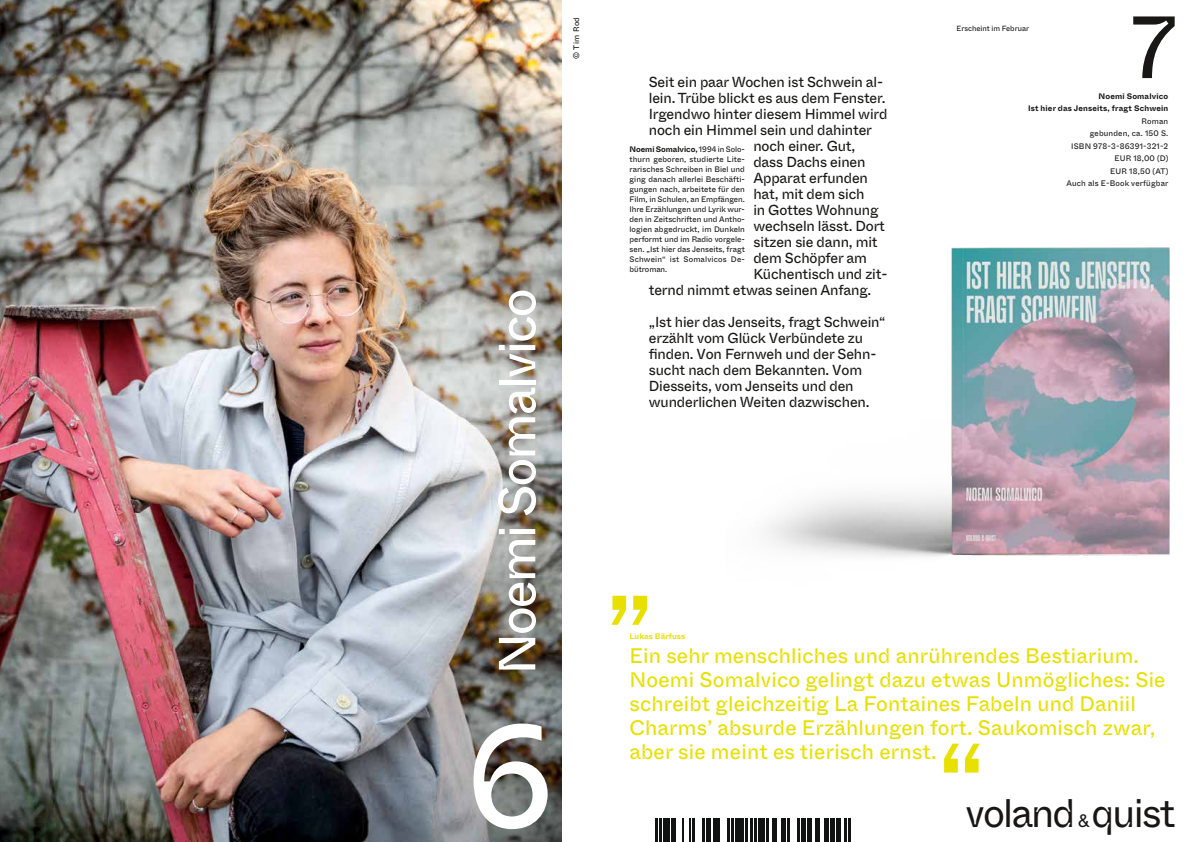
<style>
.page{position:relative;width:1191px;height:842px;background:#fff}
.page>*{position:absolute;margin:0;border:0;box-sizing:border-box;transform-origin:0 0}
.t1{font:145px "Whyte Inktrap";color:#fff}
.t2{font:113px "Whyte Inktrap";color:#e8e000}
.t3{font:88px "Whyte Inktrap";color:#181716}
.t4{font:52px "Whyte Inktrap";letter-spacing:-.04em;color:#fff}
.t5{font:39.9px "Whyte Inktrap Trial";letter-spacing:-.045em;color:#181716}
.t6{font:21px/24px "Whyte Inktrap";letter-spacing:.01em;color:#e8e000}
.t7{font:14.5px/16px "Whyte Inktrap";letter-spacing:-.01em;color:#181716}
.t8{font:8px/10px "Whyte Inktrap";letter-spacing:.02em;color:#181716;text-align:right}
.t9{font:700 8px/12.5px "Whyte Inktrap";letter-spacing:.02em;color:#181716;text-align:right}
.t10{font:700 8px "Whyte Inktrap";letter-spacing:.01em;color:#e8e000}
.t11{font:7.5px "Whyte Inktrap";color:#181716}
.s1{font-weight:700}
.s2{font-family:"Monument Grotesk";font-size:18px}
</style>
<div class="page">
<img style="left:766px;top:247px;width:404px;height:310px">
<img style="left:0;top:0;width:561px;height:842px">
<hr style="left:655px;top:818px;width:2px;height:24px;background:#111212">
<hr style="left:659px;top:818px;width:2px;height:24px;background:#111212">
<div style="left:663px;top:818px;width:7px;height:24px;background:#111212"></div>
<hr style="left:672px;top:818px;width:4px;height:24px;background:#111212">
<hr style="left:682px;top:818px;width:2px;height:24px;background:#111212">
<hr style="left:688px;top:818px;width:2px;height:24px;background:#111212">
<hr style="left:692px;top:818px;width:2px;height:24px;background:#111212">
<hr style="left:703px;top:818px;width:2px;height:24px;background:#111212">
<div style="left:706px;top:818px;width:5px;height:24px;background:#111212"></div>
<div style="left:713px;top:818px;width:6px;height:24px;background:#111212"></div>
<hr style="left:727px;top:818px;width:2px;height:24px;background:#111212">
<hr style="left:731px;top:818px;width:2px;height:24px;background:#111212">
<div style="left:735px;top:818px;width:9px;height:24px;background:#111212"></div>
<hr style="left:746px;top:818px;width:2px;height:24px;background:#111212">
<hr style="left:750px;top:818px;width:2px;height:24px;background:#111212">
<hr style="left:754px;top:818px;width:2px;height:24px;background:#111212">
<div style="left:758px;top:818px;width:6px;height:24px;background:#111212"></div>
<hr style="left:766px;top:818px;width:2px;height:24px;background:#111212">
<div style="left:772px;top:818px;width:5px;height:24px;background:#111212"></div>
<hr style="left:781px;top:818px;width:4px;height:24px;background:#111212">
<hr style="left:787px;top:818px;width:2px;height:24px;background:#111212">
<hr style="left:797px;top:818px;width:2px;height:24px;background:#111212">
<hr style="left:801px;top:818px;width:4px;height:24px;background:#111212">
<div style="left:807px;top:818px;width:5px;height:24px;background:#111212"></div>
<hr style="left:816px;top:818px;width:4px;height:24px;background:#111212">
<hr style="left:824px;top:818px;width:4px;height:24px;background:#111212">
<hr style="left:830px;top:818px;width:4px;height:24px;background:#111212">
<hr style="left:836px;top:818px;width:4px;height:24px;background:#111212">
<hr style="left:844px;top:818px;width:2px;height:24px;background:#111212">
<hr style="left:848px;top:818px;width:2px;height:24px;background:#111212">
<p class="t8" style="left:571px;top:59px;width:44px;rotate:-90deg">© Tim Rod</p>
<h3 class="t4" style="left:476px;top:675px;width:388px;rotate:-90deg">Noemi Somalvico</h3>
<h1 class="t1" style="left:465px;top:663px;width:90px">6</h1>
<p class="t7" style="left:649px;top:73px;width:236px">Seit ein paar Wochen ist Schwein al-</p>
<p class="t7" style="left:649px;top:89px;width:238px">lein. Trübe blickt es aus dem Fenster.</p>
<p class="t7" style="left:649px;top:105px;width:240px">Irgendwo hinter diesem Himmel wird</p>
<p class="t7" style="left:649px;top:121px;width:225px">noch ein Himmel sein und dahinter</p>
<p class="t7" style="left:753px;top:137px;width:104px">noch einer. Gut,</p>
<p class="t7" style="left:753px;top:153px;width:114px">dass Dachs einen</p>
<p class="t7" style="left:753px;top:169px;width:116px">Apparat erfunden</p>
<p class="t7" style="left:753px;top:185px;width:113px">hat, mit dem sich</p>
<p class="t7" style="left:753px;top:201px;width:127px">in Gottes Wohnung</p>
<p class="t7" style="left:753px;top:217px;width:133px">wechseln lässt. Dort</p>
<p class="t7" style="left:753px;top:233px;width:126px">sitzen sie dann, mit</p>
<p class="t7" style="left:753px;top:249px;width:115px">dem Schöpfer am</p>
<p class="t7" style="left:753px;top:265px;width:136px">Küchentisch und zit-</p>
<p class="t7" style="left:649px;top:281px;width:224px">ternd nimmt etwas seinen Anfang.</p>
<p class="t7" style="left:649px;top:313px;width:238px">„Ist hier das Jenseits, fragt Schwein“ erzählt vom Glück Verbündete zu finden. Von Fernweh und der Sehn&shy;sucht nach dem Bekannten. Vom Diesseits, vom Jenseits und den wunderlichen Weiten dazwischen.</p>
<p class="t8" style="left:629px;top:144px;width:117px;text-align:justify"><span class="s1">Noemi Somalvico,</span> 1994 in Solo&shy;thurn geboren, studierte Lite&shy;rarisches Schreiben in Biel und ging danach allerlei Beschäfti&shy;gungen nach, arbeitete für den Film, in Schulen, an Empfängen.<br>Ihre Erzählungen und Lyrik wur&shy;den in Zeitschriften und Antho&shy;logien abgedruckt, im Dunkeln performt und im Radio vorgele&shy;sen. „Ist hier das Jenseits, fragt Schwein“ ist Somalvicos De&shy;bütroman.</p>
<p class="t11" style="left:956px;top:22px;width:74px">Erscheint im Februar</p>
<h3 class="t3" style="left:1131px;top:-21px;width:47px">7</h3>
<p class="t9" style="left:1028px;top:89px;width:142px">Noemi Somalvico<br>Ist hier das Jenseits, fragt Schwein</p>
<p class="t8" style="left:1066px;top:114px;width:104px;line-height:12.5px">Roman<br>gebunden, ca. 150 S.<br>ISBN 978-3-86391-321-2<br>EUR 18,00 (D)<br>EUR 18,50 (AT)<br>Auch als E-Book verfügbar</p>
<h2 class="t2" style="left:604px;top:482px;width:52px">„</h2>
<p class="t10" style="left:629px;top:630px;width:57px">Lukas Bärfuss</p>
<p class="t6" style="left:629px;top:642px;width:537px">Ein sehr menschliches und anrührendes Bestiarium.<br>Noemi Somalvico gelingt dazu etwas Unmögliches: Sie schreibt gleichzeitig La Fontaines Fabeln und Daniil Charms’ absurde Erzählungen fort. Saukomisch zwar, aber sie meint es tierisch ernst.</p>
<h2 class="t2" style="left:937px;top:695px;width:51px">“</h2>
<h3 class="t5" style="left:965px;top:794px;width:212px">voland <span class="s2">&amp;</span> quist</h3>
</div>
